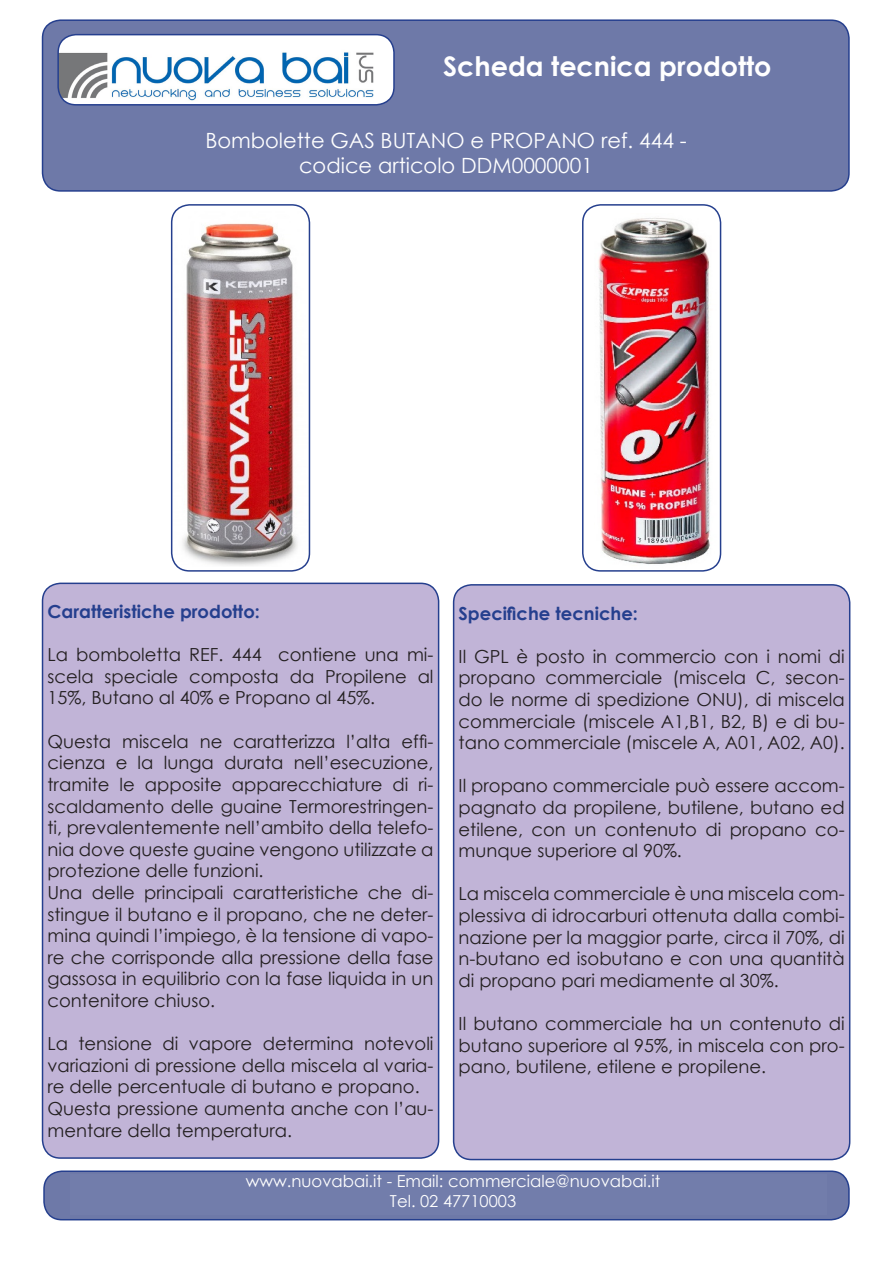
<style>
.page{position:relative;width:893px;height:1263px;background:#fff}
.page>*{position:absolute;margin:0;border:0;box-sizing:border-box;transform-origin:0 0}
.t1{font:700 27px "Century Gothic";color:#fff}
.t2{font:21px "Century Gothic";color:#fff}
.t3{font:18px/21.6px "Century Gothic";color:#231f20;text-align:justify}
.t4{font:700 18px "Century Gothic";color:#253f8e}
.t5{font:16.5px/19.8px "Century Gothic";color:#fff;text-align:center}
</style>
<div class="page">
<div style="left:43px;top:583px;width:396px;height:575px;background:#c1b4d7;border-radius:18px"></div>
<div style="left:42px;top:583px;width:397px;height:576px;border:2px solid #253f8e;border-radius:18px"></div>
<div style="left:43px;top:20px;width:806px;height:171px;background:#6e79a8;border-radius:18px"></div>
<div style="left:42px;top:19px;width:808px;height:173px;border:2px solid #253f8e;border-radius:18px"></div>
<img style="left:172px;top:212px;width:137px;height:355px">
<div style="left:171px;top:204px;width:139px;height:368px;border:2px solid #253f8e;border-radius:18px"></div>
<img style="left:598px;top:213px;width:123px;height:356px">
<div style="left:582px;top:204px;width:139px;height:368px;border:2px solid #253f8e;border-radius:18px"></div>
<div style="left:454px;top:585px;width:396px;height:574px;background:#c1b4d7;border-radius:18px"></div>
<div style="left:453px;top:584px;width:397px;height:576px;border:2px solid #253f8e;border-radius:18px"></div>
<div style="left:44px;top:1171px;width:805px;height:49px;background:#6e79a8;border-radius:18px"></div>
<div style="left:43px;top:1170px;width:807px;height:50px;border:2px solid #253f8e;border-radius:18px"></div>
<div style="left:70px;top:1175px;width:757px;height:40px;background:#727dab"></div>
<img style="left:60px;top:35px;width:332px;height:68px">
<div style="left:57px;top:34px;width:338px;height:72px;border:2px solid #253f8e;border-radius:18px"></div>
<p class="t1" style="left:443px;top:46px;width:330px">Scheda tecnica prodotto</p>
<p class="t2" style="left:205px;top:125px;width:483px">Bombolette GAS BUTANO e PROPANO ref. 444 -</p>
<p class="t2" style="left:299px;top:151px;width:296px">codice articolo DDM0000001</p>
<p class="t4" style="left:48px;top:598px;width:214px">Caratteristiche prodotto:</p>
<p class="t3" style="left:48px;top:644px;width:387px">La bomboletta REF. 444 contiene una mi&shy;scela speciale composta da Propilene al 15%, Butano al 40% e Propano al 45%.</p>
<p class="t3" style="left:48px;top:730px;width:388px">Questa miscela ne caratterizza l’alta effi&shy;cienza e la lunga durata nell’esecuzione, tramite le apposite apparecchiature di ri&shy;scaldamento delle guaine Termorestringen&shy;ti, prevalentemente nell’ambito della telefo&shy;nia dove queste guaine vengono utilizzate a protezione delle funzioni.</p>
<p class="t3" style="left:48px;top:881px;width:387px">Una delle principali caratteristiche che di&shy;stingue il butano e il propano, che ne deter&shy;mina quindi l’impiego, è la tensione di vapo&shy;re che corrisponde alla pressione della fase gassosa in equilibrio con la fase liquida in un contenitore chiuso.</p>
<p class="t3" style="left:48px;top:1032px;width:388px">La tensione di vapore determina notevoli variazioni di pressione della miscela al varia&shy;re delle percentuale di butano e propano.</p>
<p class="t3" style="left:48px;top:1097px;width:387px">Questa pressione aumenta anche con l’au&shy;mentare della temperatura.</p>
<p class="t4" style="left:459px;top:599px;width:181px">Specifiche tecniche:</p>
<p class="t3" style="left:459px;top:645px;width:388px">Il GPL è posto in commercio con i nomi di propano commerciale (miscela C, secon&shy;do le norme di spedizione ONU), di miscela commerciale (miscele A1,B1, B2, B) e di bu&shy;tano commerciale (miscele A, A01, A02, A0).</p>
<p class="t3" style="left:459px;top:775px;width:387px">Il propano commerciale può essere accom&shy;pagnato da propilene, butilene, butano ed etilene, con un contenuto di propano co&shy;munque superiore al 90%.</p>
<p class="t3" style="left:459px;top:883px;width:388px">La miscela commerciale è una miscela com&shy;plessiva di idrocarburi ottenuta dalla combi&shy;nazione per la maggior parte, circa il 70%, di n-butano ed isobutano e con una quantità di propano pari mediamente al 30%.</p>
<p class="t3" style="left:459px;top:1012px;width:387px">Il butano commerciale ha un contenuto di butano superiore al 95%, in miscela con pro&shy;pano, butilene, etilene e propilene.</p>
<p class="t5" style="left:246px;top:1171px;width:416px">www.nuovabai.it - Email: commerciale@nuovabai.it<br>Tel. 02 47710003</p>
</div>
